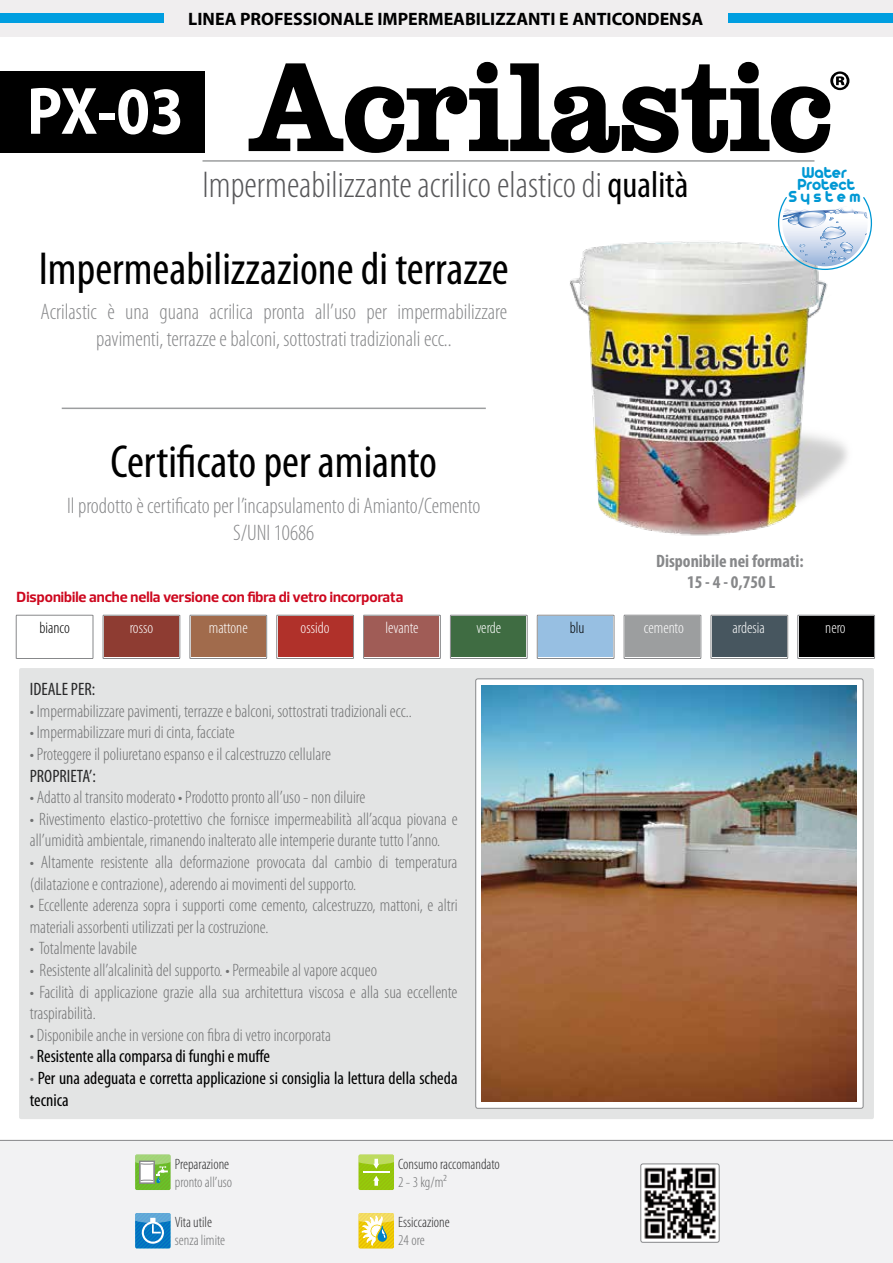
<style>
.page{position:relative;width:893px;height:1263px;background:#fff}
.page>*{position:absolute;margin:0;border:0;box-sizing:border-box;transform-origin:0 0}
.t1{font:127.5px "Clarendon";color:#000}
.t2{font:700 54px "Myriad Pro";color:#000}
.t3{font:condensed 46.5px "Myriad Pro";color:#000}
.t4{font:300 condensed 37.5px "Myriad Pro";color:#58585a}
.t5{font:300 condensed 22.5px/27px "Myriad Pro";color:#87888a;text-align:center}
.t6{font:300 condensed 18px/21.6px "Myriad Pro";color:#707172}
.t7{font:condensed 18px/21.6px "Myriad Pro";color:#000}
.t8{font:700 18px "Myriad Pro";color:#000}
.t9{font:700 condensed 18px/21.6px "Myriad Pro";color:#87888a;text-align:center}
.t10{font:condensed 18px "Myriad Pro";color:#282829}
.t11{font:17.25px "Arista 2.0";color:#0098d4}
.t12{font:300 condensed 16.35px "Myriad Pro";color:#fff}
.t13{font:300 condensed 16.35px "Myriad Pro";color:#000}
.t14{font:700 15px "Prelo";color:#cd071e}
.t15{font:300 condensed 15px "Myriad Pro";color:#282829}
.t16{font:300 condensed 15px "Myriad Pro";color:#707172}
.s1{font-family:"Myriad Pro";font-weight:700;font-size:67.5px;color:#fff}
.s2{font-weight:400;color:#000}
.s3{font-weight:300;color:#707172}
</style>
<div class="page">
<svg style="left:1px;top:36px;width:891px;height:58px"></svg>
<div style="left:0;top:72px;width:204px;height:81px;background:#000"></div>
<hr style="left:62px;top:408px;width:424px;height:1px;background:#9c9e9f">
<div style="left:103px;top:615px;width:77px;height:43px;border:1px solid #87888a"></div>
<div style="left:104px;top:616px;width:75px;height:41px;background:#8e3c32"></div>
<div style="left:190px;top:615px;width:77px;height:43px;border:1px solid #87888a"></div>
<div style="left:191px;top:616px;width:74px;height:41px;background:#a16b4c"></div>
<div style="left:277px;top:615px;width:77px;height:43px;border:1px solid #87888a"></div>
<div style="left:278px;top:616px;width:74px;height:41px;background:#b0312a"></div>
<div style="left:16px;top:615px;width:77px;height:43px;border:1px solid #87888a"></div>
<div style="left:17px;top:616px;width:75px;height:41px;background:#fff"></div>
<div style="left:363px;top:615px;width:77px;height:43px;border:1px solid #87888a"></div>
<div style="left:365px;top:616px;width:74px;height:41px;background:#a05c56"></div>
<div style="left:450px;top:615px;width:77px;height:43px;border:1px solid #87888a"></div>
<div style="left:452px;top:616px;width:74px;height:41px;background:#3f6c42"></div>
<div style="left:537px;top:615px;width:77px;height:43px;border:1px solid #87888a"></div>
<div style="left:538px;top:616px;width:75px;height:41px;background:#97bfe2"></div>
<div style="left:624px;top:615px;width:77px;height:43px;border:1px solid #87888a"></div>
<div style="left:625px;top:616px;width:75px;height:41px;background:#9c9e9f"></div>
<div style="left:711px;top:615px;width:77px;height:43px;border:1px solid #87888a"></div>
<div style="left:712px;top:616px;width:74px;height:41px;background:#47565f"></div>
<div style="left:798px;top:615px;width:77px;height:43px;border:1px solid #87888a"></div>
<div style="left:799px;top:616px;width:74px;height:41px;background:#000"></div>
<svg style="left:247px;top:60px;width:585px;height:93px"></svg>
<div style="left:0;top:0;width:893px;height:36px;background:#f0eeef"></div>
<div style="left:0;top:13px;width:163px;height:9px;background:#009ee0"></div>
<div style="left:729px;top:13px;width:164px;height:9px;background:#009ee0"></div>
<div style="left:19px;top:668px;width:855px;height:451px;background:#e3e4e4;border-radius:2px"></div>
<div style="left:476px;top:679px;width:387px;height:429px;background:#fff;border-radius:2px"></div>
<div style="left:0;top:1140px;width:893px;height:123px;background:#f2f2f3"></div>
<hr style="left:0;top:1140px;width:893px;height:1px;background:#87888a">
<img style="left:482px;top:685px;width:375px;height:417px">
<img style="left:570px;top:241px;width:278px;height:295px">
<hr style="left:202px;top:160px;width:612px;height:2px;background:#9c9e9f">
<svg style="left:777px;top:197px;width:96px;height:74px"></svg>
<svg style="left:135px;top:1154px;width:36px;height:36px"></svg>
<svg style="left:358px;top:1154px;width:36px;height:36px"></svg>
<svg style="left:135px;top:1213px;width:36px;height:35px"></svg>
<svg style="left:358px;top:1213px;width:36px;height:35px"></svg>
<img style="left:641px;top:1164px;width:78px;height:78px">
<div style="left:641px;top:1164px;width:78px;height:78px;border:1px solid #87888a;border-radius:2px"></div>
<p class="t8" style="left:188px;top:7px;width:516px">LINEA PROFESSIONALE IMPERMEABILIZZANTI E ANTICONDENSA</p>
<h1 class="t1" style="left:27px;top:32px;width:806px"><span class="s1">PX-03</span> Acrilastic</h1>
<h2 class="t2" style="left:827px;top:55px;width:26px">®</h2>
<h3 class="t4" style="left:203px;top:165px;width:487px">Impermeabilizzante acrilico elastico di <span class="s2">qualità</span></h3>
<h3 class="t3" style="left:39px;top:241px;width:472px">Impermeabilizzazione di terrazze</h3>
<p class="t5" style="left:40px;top:298px;width:468px">Acrilastic è una guana acrilica pronta all’uso per impermabilizzare pavimenti, terrazze e balconi, sottostrati tradizionali ecc..</p>
<h3 class="t3" style="left:111px;top:434px;width:328px">Certificato per amianto</h3>
<p class="t5" style="left:67px;top:492px;width:415px">Il prodotto è certificato per l’incapsulamento di Amianto/Cemento<br>S/UNI 10686</p>
<p class="t11" style="left:802px;top:162px;width:47px">Water</p>
<p class="t11" style="left:797px;top:174px;width:59px">Protect</p>
<p class="t11" style="left:789px;top:186px;width:73px">System</p>
<p class="t9" style="left:656px;top:550px;width:149px">Disponibile nei formati:<br>15 - 4 - 0,750 L</p>
<p class="t14" style="left:17px;top:587px;width:388px">Disponibile anche nella versione con fibra di vetro incorporata</p>
<p class="t13" style="left:39px;top:619px;width:32px">bianco</p>
<p class="t12" style="left:130px;top:619px;width:25px">rosso</p>
<p class="t12" style="left:209px;top:619px;width:40px">mattone</p>
<p class="t12" style="left:301px;top:619px;width:30px">ossido</p>
<p class="t12" style="left:385px;top:619px;width:35px">levante</p>
<p class="t12" style="left:476px;top:619px;width:26px">verde</p>
<p class="t13" style="left:570px;top:619px;width:16px">blu</p>
<p class="t12" style="left:644px;top:619px;width:41px">cemento</p>
<p class="t12" style="left:732px;top:619px;width:34px">ardesia</p>
<p class="t12" style="left:825px;top:619px;width:22px">nero</p>
<p class="t10" style="left:30px;top:678px;width:67px">IDEALE PER:</p>
<p class="t6" style="left:30px;top:700px;width:384px">• Impermabilizzare pavimenti, terrazze e balconi, sottostrati tradizionali ecc..</p>
<p class="t6" style="left:30px;top:722px;width:206px">• Impermabilizzare muri di cinta, facciate</p>
<p class="t6" style="left:30px;top:744px;width:303px">• Proteggere il poliuretano espanso e il calcestruzzo cellulare</p>
<p class="t10" style="left:30px;top:765px;width:68px">PROPRIETA’:</p>
<p class="t6" style="left:30px;top:787px;width:337px">• Adatto al transito moderato • Prodotto pronto all’uso - non diluire</p>
<p class="t6" style="left:30px;top:808px;width:429px">• Rivestimento elastico-protettivo che fornisce impermeabilità all’acqua piovana e all’umidità ambientale, rimanendo inalterato alle intemperie durante tutto l’anno.</p>
<p class="t6" style="left:30px;top:852px;width:429px">• Altamente resistente alla deformazione provocata dal cambio di temperatura (dilatazione e contrazione), aderendo ai movimenti del supporto.</p>
<p class="t6" style="left:30px;top:895px;width:429px">• Eccellente aderenza sopra i supporti come cemento, calcestruzzo, mattoni, e altri materiali assorbenti utilizzati per la costruzione.</p>
<p class="t6" style="left:30px;top:938px;width:109px">• Totalmente lavabile</p>
<p class="t6" style="left:30px;top:960px;width:349px">• Resistente all’alcalinità del supporto. • Permeabile al vapore acqueo</p>
<p class="t6" style="left:30px;top:981px;width:429px">• Facilità di applicazione grazie alla sua architettura viscosa e alla sua eccellente traspirabilità.</p>
<p class="t6" style="left:30px;top:1024px;width:303px">• Disponibile anche in versione con fibra di vetro incorporata</p>
<p class="t7" style="left:30px;top:1045px;width:242px"><span class="s3">•</span> Resistente alla comparsa di funghi e muffe</p>
<p class="t7" style="left:30px;top:1067px;width:429px"><span class="s3">•</span> Per una adeguata e corretta applicazione si consiglia la lettura della scheda tecnica</p>
<p class="t15" style="left:175px;top:1156px;width:56px">Preparazione</p>
<p class="t16" style="left:175px;top:1174px;width:59px">pronto all’uso</p>
<p class="t15" style="left:175px;top:1214px;width:39px">Vita utile</p>
<p class="t16" style="left:175px;top:1232px;width:52px">senza limite</p>
<p class="t15" style="left:398px;top:1156px;width:103px">Consumo raccomandato</p>
<p class="t16" style="left:398px;top:1174px;width:50px">2 - 3 kg/m²</p>
<p class="t15" style="left:398px;top:1214px;width:53px">Essiccazione</p>
<p class="t16" style="left:398px;top:1232px;width:28px">24 ore</p>
</div>
